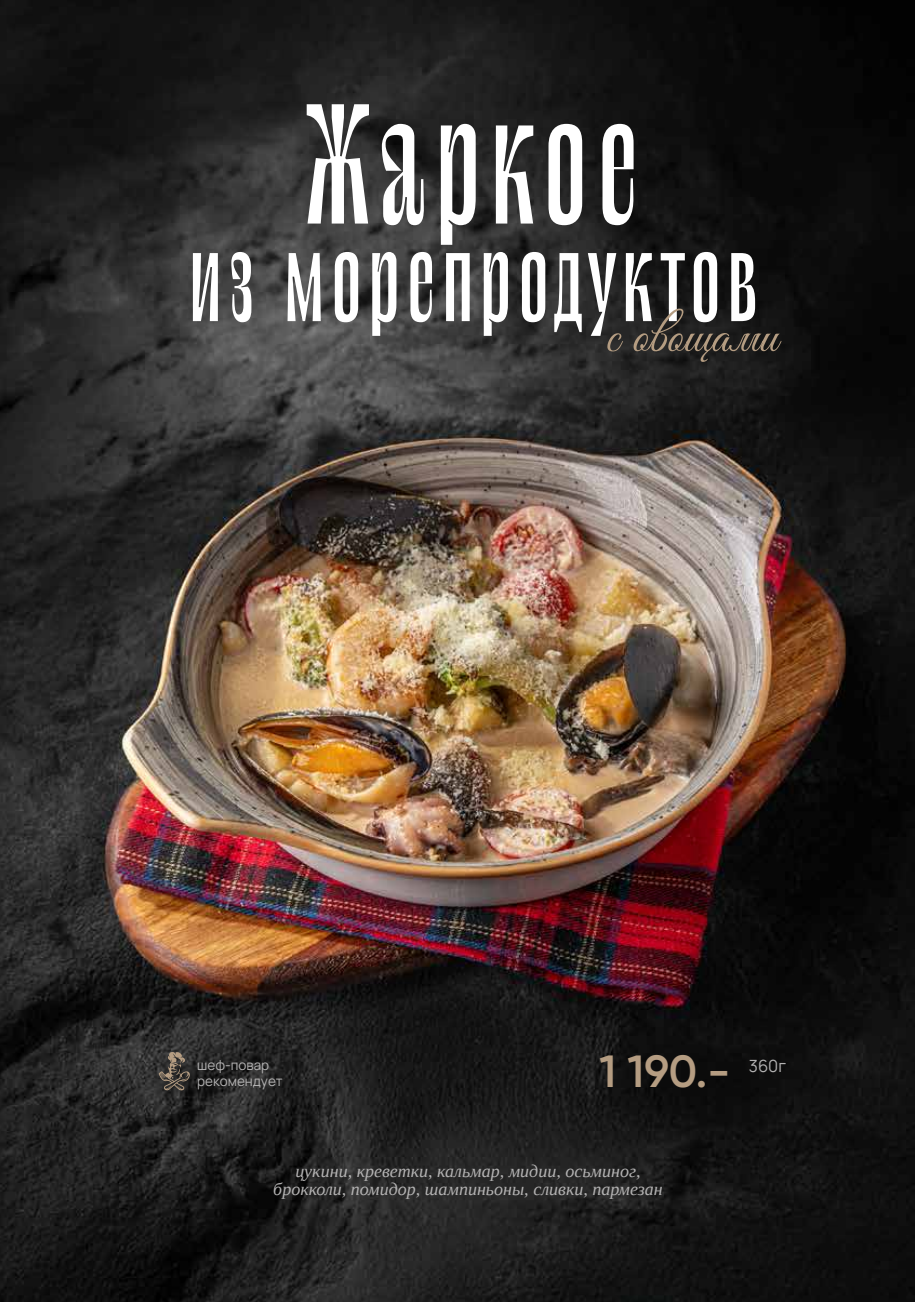
<style>
.page{position:relative;width:915px;height:1302px;background:#fff}
.page>*{position:absolute;margin:0;border:0;box-sizing:border-box;transform-origin:0 0}
.t1{font:147px "Le Murmure";letter-spacing:.06em;color:#fff}
.t2{font:102px "Le Murmure";letter-spacing:.06em;color:#fff}
.t3{font:51px "Good Vibes Pro";color:#b59d82}
.t4{font:600 45px "Gilroy";color:#b59d82}
.t5{font:italic 18px/18px "Liberation Serif";color:#b3b2b2;text-align:center}
.t6{font:16.5px "Hauora";color:#b3b2b2}
.t7{font:13.5px/16.5px "Hauora";color:#b3b2b2}
</style>
<div class="page">
<img style="left:1px;top:0;width:913px;height:1301px">
<img style="left:0;top:0;width:1px;height:1301px">
<svg style="left:158px;top:1051px;width:32px;height:39px"></svg>
<h1 class="t1" style="left:306px;top:75px;width:334px">Жаркое</h1>
<h2 class="t2" style="left:189px;top:218px;width:569px">из морепродуктов</h2>
<h3 class="t3" style="left:605px;top:304px;width:173px">с овощами</h3>
<p class="t7" style="left:197px;top:1055px;width:87px">шеф-повар рекомендует</p>
<h3 class="t4" style="left:599px;top:1043px;width:132px">1 190.-</h3>
<p class="t6" style="left:748px;top:1053px;width:39px">360г</p>
<p class="t5" style="left:273px;top:1161px;width:391px">цукини, креветки, кальмар, мидии, осьминог, брокколи, помидор, шампиньоны, сливки, пармезан</p>
</div>
